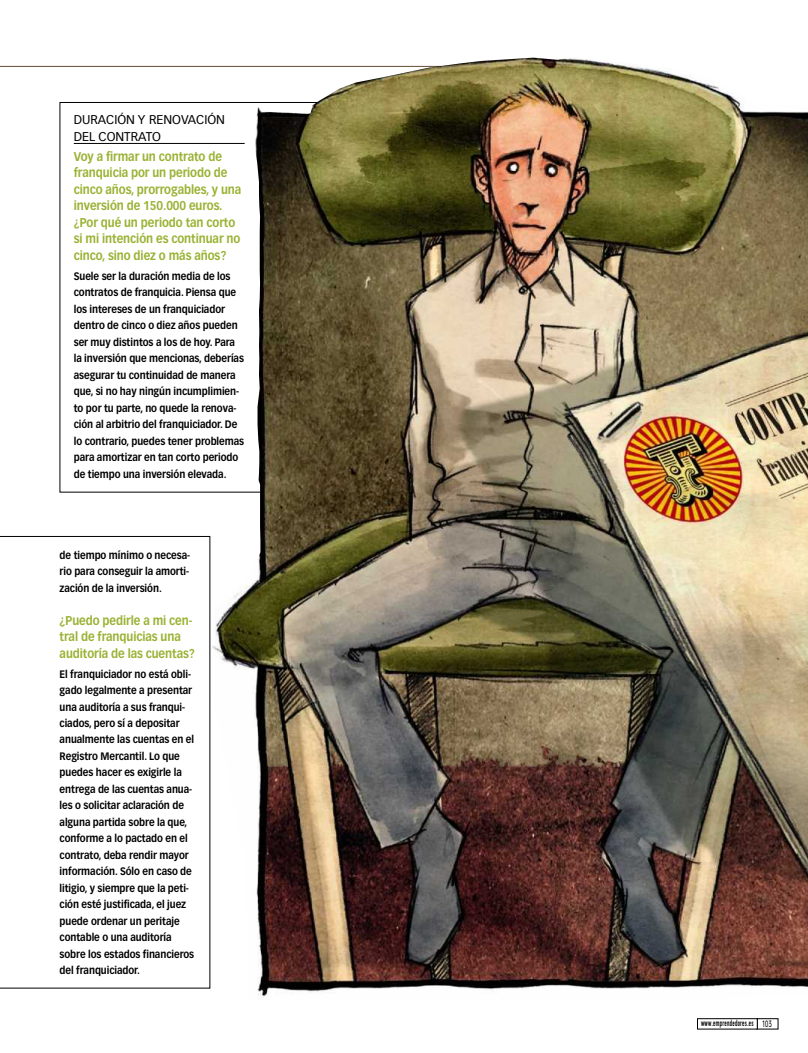
<style>
.page{position:relative;width:808px;height:1053px;background:#fff}
.page>*{position:absolute;margin:0;border:0;box-sizing:border-box;transform-origin:0 0}
.t1{font:700 12.5px/16.5px "Vectora LH";letter-spacing:-.005em;color:#99b233;scale:.9 1}
.t2{font:12.5px/16.5px "Vectora LH";color:#000}
.t3{font:700 10.62px/16.5px "Vectora LH";letter-spacing:-.005em;color:#000;scale:.9 1}
.t4{font:8.75px "DIN Engschrift";letter-spacing:.055em;color:#000;scale:.7 1}
.t5{font:300 8.75px "DIN Neuzeit Grotesk";color:#000;scale:.7 1}
</style>
<div class="page">
<img style="left:0;top:57px;width:808px;height:973px">
<p class="t2" style="left:74px;top:112px;width:153px">DURACIÓN Y RENOVACIÓN<br>DEL CONTRATO</p>
<p class="t1" style="left:74px;top:149px;width:188px">Voy a firmar un contrato de franquicia por un periodo de cinco años, prorrogables, y una inversión de 150.000 euros. ¿Por qué un periodo tan corto si mi intención es continuar no cinco, sino diez o más años?</p>
<p class="t3" style="left:74px;top:268px;width:191px">Suele ser la duración media de los contratos de franquicia. Piensa que los intereses de un franquiciador dentro de cinco o diez años pueden ser muy distintos a los de hoy. Para la inversión que mencionas, deberías asegurar tu continuidad de manera que, si no hay ningún incumplimien&shy;to por tu parte, no quede la renova&shy;ción al arbitrio del franquiciador. De lo contrario, puedes tener problemas para amortizar en tan corto periodo de tiempo una inversión elevada.</p>
<p class="t3" style="left:60px;top:547px;width:147px;text-align:justify">de tiempo mínimo o necesa&shy;rio para conseguir la amorti&shy;zación de la inversión.</p>
<p class="t1" style="left:60px;top:612px;width:152px">¿Puedo pedirle a mi cen&shy;tral de franquicias una auditoría de las cuentas?</p>
<p class="t3" style="left:60px;top:666px;width:151px">El franquiciador no está obli&shy;gado legalmente a presentar una auditoría a sus franqui&shy;ciados, pero sí a depositar anualmente las cuentas en el<br>Registro Mercantil. Lo que puedes hacer es exigirle la entrega de las cuentas anua&shy;les o solicitar aclaración de alguna partida sobre la que, conforme a lo pactado en el contrato, deba rendir mayor información. Sólo en caso de litigio, y siempre que la peti&shy;ción esté justificada, el juez puede ordenar un peritaje contable o una auditoría sobre los estados financieros del franquiciador.</p>
<p class="t4" style="left:701px;top:1020px;width:77px">www.emprendedores.es</p>
<p class="t5" style="left:762px;top:1020px;width:15px">103</p>
</div>
